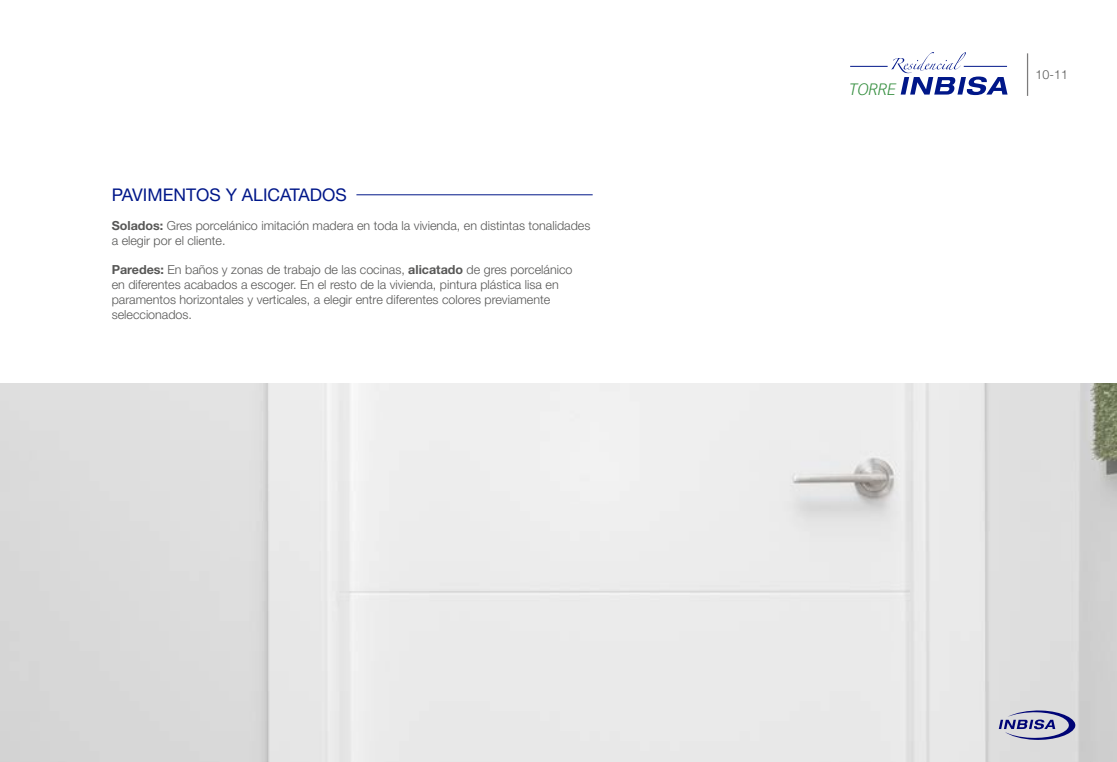
<style>
.page{position:relative;width:1117px;height:762px;background:#fff}
.page>*{position:absolute;margin:0;border:0;box-sizing:border-box;transform-origin:0 0}
.t1{font:17.5px "Helvetica Neue LT Std";color:#001789}
.t2{font:italic 300 16.25px "Vectora LH";color:#368f40}
.t3{font:300 12.5px/15px "Helvetica Neue LT Std";color:#575756}
.s1{font-weight:700}
</style>
<div class="page">
<hr style="left:850px;top:66px;width:37px;height:1px;background:#001789">
<svg style="left:891px;top:52px;width:116px;height:43px"></svg>
<hr style="left:1026px;top:53px;width:1px;height:43px;background:#7c7b7b">
<hr style="left:356px;top:194px;width:236px;height:1px;background:#001789">
<img style="left:0;top:383px;width:1116px;height:379px">
<h1 class="t1" style="left:112px;top:184px;width:236px">PAVIMENTOS Y ALICATADOS</h1>
<p class="t3" style="left:112px;top:218px;width:480px"><span class="s1">Solados:</span> Gres porcelánico imitación madera en toda la vivienda, en distintas tonalidades a elegir por el cliente.</p>
<p class="t3" style="left:112px;top:262px;width:462px"><span class="s1">Paredes:</span> En baños y zonas de trabajo de las cocinas, <span class="s1">alicatado</span> de gres porcelánico en diferentes acabados a escoger. En el resto de la vivienda, pintura plástica lisa en paramentos horizontales y verticales, a elegir entre diferentes colores previamente seleccionados.</p>
<h2 class="t2" style="left:849px;top:79px;width:48px">TORRE</h2>
<p class="t3" style="left:1035px;top:67px;width:34px">10-11</p>
</div>
